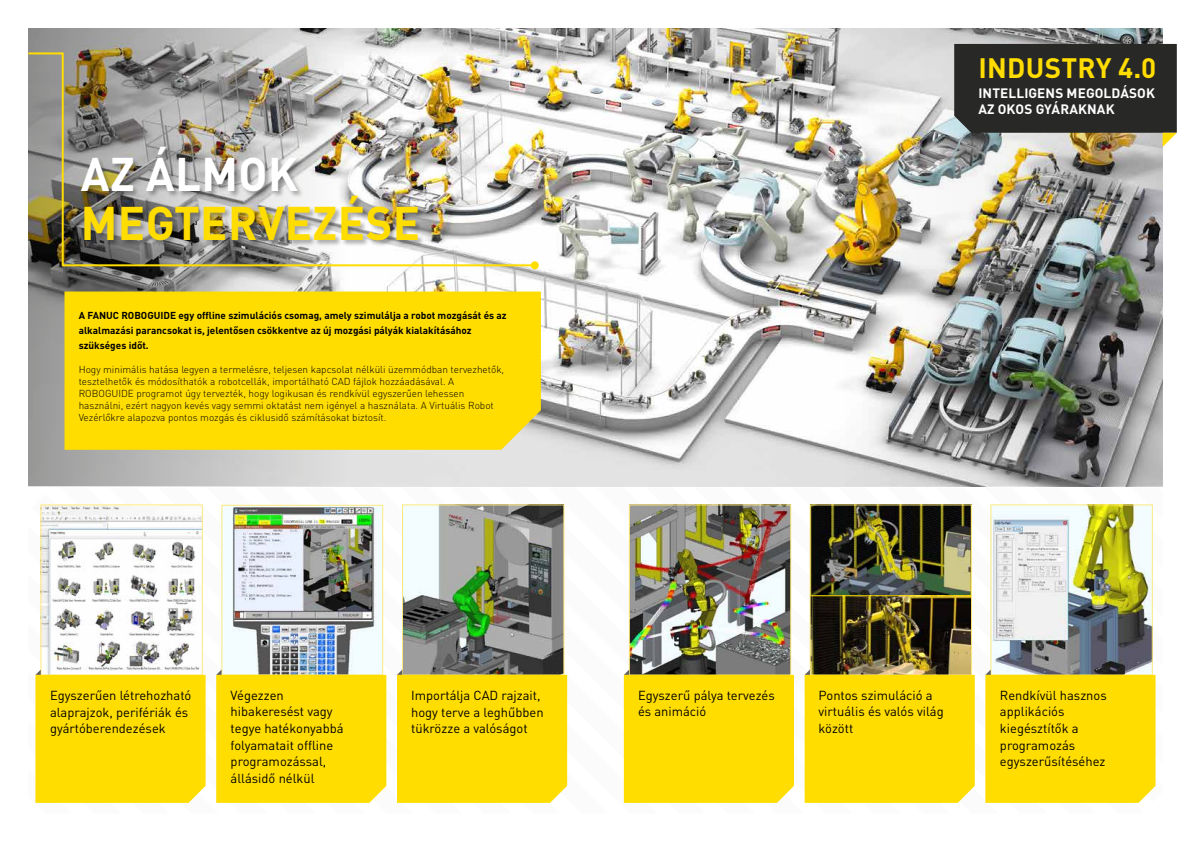
<style>
.page{position:relative;width:1191px;height:842px;background:#fff}
.page>*{position:absolute;margin:0;border:0;box-sizing:border-box;transform-origin:0 0}
.t1{font:700 46.6px "DIN Pro";letter-spacing:.01em;color:#fd0}
.t2{font:700 46.6px "DIN Pro";letter-spacing:.01em;color:#fff}
.t3{font:700 27.8px "DIN Pro";letter-spacing:.01em;color:#fd0}
.t4{font:700 13.5px/16.2px "DIN Pro";letter-spacing:.01em;color:#fff}
.t5{font:12.9px/16.6px "DIN Pro";color:#000}
.t6{font:300 10px/12px "DIN Pro";color:#000}
.t7{font:700 10px/15px "DIN Pro";color:#000}
</style>
<div class="page">
<img style="left:28px;top:28px;width:1134px;height:459px">
<svg style="left:221px;top:504px;width:339px;height:282px"></svg>
<svg style="left:28px;top:28px;width:355px;height:457px;background:#afafae"></svg>
<img style="left:808px;top:28px;width:354px;height:457px">
<img style="left:43px;top:507px;width:157px;height:116px">
<img style="left:224px;top:507px;width:157px;height:116px">
<div style="left:222px;top:505px;width:161px;height:170px;border:1px solid #ffe97a"></div>
<svg style="left:35px;top:623px;width:351px;height:180px"></svg>
<img style="left:404px;top:507px;width:158px;height:162px">
<div style="left:402px;top:505px;width:162px;height:170px;border:1px solid #ffe97a"></div>
<div style="left:397px;top:669px;width:170px;height:134px;background:#fd0"></div>
<img style="left:624px;top:504px;width:532px;height:299px">
<div style="left:64px;top:291px;width:477px;height:159px;background:#fd0"></div>
<img style="left:28px;top:51px;width:509px;height:216px">
<div style="left:531px;top:261px;width:8px;height:8px;background:#fd0;border-radius:50%"></div>
<hr style="left:810px;top:596px;width:161px;height:1px;background:#fd0">
<svg style="left:954px;top:44px;width:222px;height:103px;background:#3d3c37"></svg>
<div style="left:80px;top:146px;width:345px;height:101px;background:#000;opacity:.31"></div>
<h1 class="t2" style="left:81px;top:143px;width:219px">AZ ÁLMOK</h1>
<h1 class="t1" style="left:81px;top:191px;width:341px">MEGTERVEZÉSE</h1>
<p class="t7" style="left:79px;top:307px;width:429px">A FANUC ROBOGUIDE egy offline szimulációs csomag, amely szimulálja a robot mozgását és az alkalmazási parancsokat is, jelentősen csökkentve az új mozgási pályák kialakításához szükséges időt.</p>
<p class="t6" style="left:79px;top:363px;width:427px">Hogy minimális hatása legyen a termelésre, teljesen kapcsolat nélküli üzemmódban tervezhetők, tesztelhetők és módosíthatók a robotcellák, importálható CAD fájlok hozzáadásával. A ROBOGUIDE programot úgy tervezték, hogy logikusan és rendkívül egyszerűen lehessen használni, ezért nagyon kevés vagy semmi oktatást nem igényel a használata. A Virtuális Robot Vezérlőkre alapozva pontos mozgás és ciklusidő számításokat biztosít.</p>
<h2 class="t3" style="left:978px;top:50px;width:179px">INDUSTRY 4.0</h2>
<h3 class="t4" style="left:978px;top:85px;width:178px">INTELLIGENS MEGOLDÁSOK<br>AZ OKOS GYÁRAKNAK</h3>
<p class="t5" style="left:50px;top:687px;width:143px">Egyszerűen létrehozható alaprajzok, perifériák és gyártóberendezések</p>
<p class="t5" style="left:231px;top:687px;width:114px">Végezzen hibakeresést vagy tegye hatékonyabbá folyamatait offline programozással, állásidő nélkül</p>
<p class="t5" style="left:411px;top:687px;width:134px">Importálja CAD rajzait, hogy terve a leghűbben tükrözze a valóságot</p>
<p class="t5" style="left:638px;top:687px;width:138px">Egyszerű pálya tervezés és animáció</p>
<p class="t5" style="left:818px;top:687px;width:127px">Pontos szimuláció a virtuális és valós világ között</p>
<p class="t5" style="left:1000px;top:687px;width:108px">Rendkívül hasznos applikációs kiegésztítők a programozás egyszerűsítéséhez</p>
</div>
